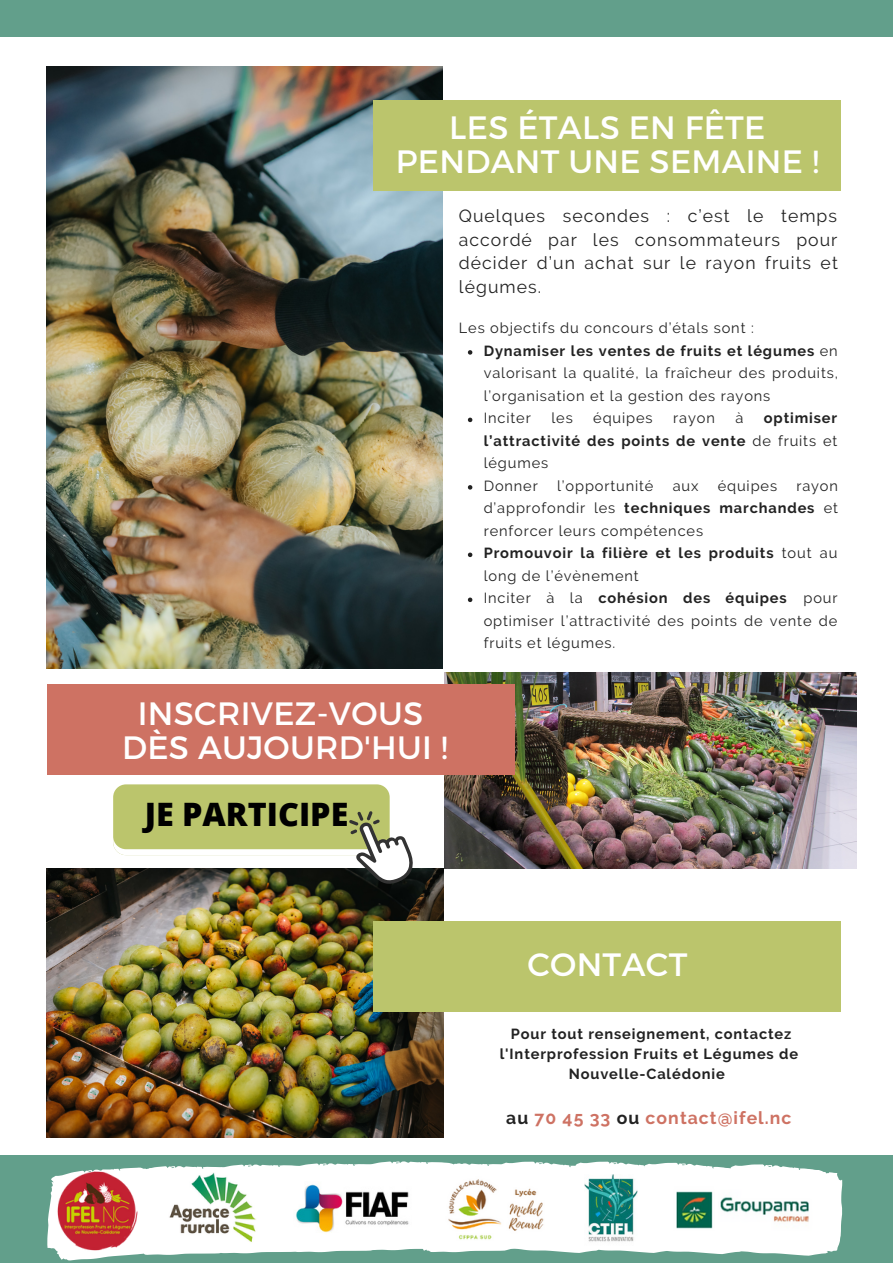
<style>
.page{position:relative;width:893px;height:1264px;background:#fff}
.page>*{position:absolute;margin:0;border:0;box-sizing:border-box;transform-origin:0 0}
.t1{font:32.25px/33.8px "Montserrat";letter-spacing:.01em;color:#fff;text-align:center}
.t2{font:800 32.25px "Open Sans";color:#000}
.t3{font:17.55px/23.5px "Raleway";letter-spacing:.06em;color:#222;text-align:justify}
.t4{font:700 17.55px "Raleway";letter-spacing:.06em;color:#ce7263}
.t5{font:14.55px/22.5px "Raleway";letter-spacing:.06em;color:#222;text-align:justify}
.t6{font:700 14.55px/22.5px "Raleway";letter-spacing:.06em;color:#222;text-align:justify}
.s1{font-weight:700}
.s2{font-weight:400}
.s3{color:#222}
</style>
<div class="page">
<div style="left:0;top:0;width:892px;height:37px;background:#629f8b"></div>
<img style="left:47px;top:67px;width:395px;height:601px">
<img style="left:47px;top:868px;width:396px;height:268px">
<div style="left:373px;top:100px;width:468px;height:90px;background:#bbc56c"></div>
<img style="left:444px;top:672px;width:412px;height:196px">
<div style="left:47px;top:684px;width:467px;height:90px;background:#ce7263"></div>
<div style="left:373px;top:921px;width:468px;height:90px;background:#bbc56c"></div>
<svg style="left:468px;top:350px;width:4px;height:4px"></svg>
<svg style="left:468px;top:417px;width:4px;height:5px"></svg>
<svg style="left:468px;top:485px;width:4px;height:4px"></svg>
<svg style="left:468px;top:552px;width:4px;height:5px"></svg>
<svg style="left:468px;top:597px;width:4px;height:5px"></svg>
<div style="left:0;top:1155px;width:892px;height:107px;background:#629f8b"></div>
<svg style="left:47px;top:1161px;width:796px;height:100px"></svg>
<img style="left:168px;top:1172px;width:89px;height:72px">
<img style="left:52px;top:1166px;width:90px;height:89px">
<div style="left:113px;top:784px;width:276px;height:71px;background:#bbc56c;border-radius:13px"></div>
<svg style="left:113px;top:811px;width:300px;height:73px"></svg>
<p class="t1" style="left:396px;top:109px;width:424px">LES ÉTALS EN FÊTE<br>PENDANT UNE SEMAINE !</p>
<p class="t3" style="left:459px;top:204px;width:380px">Quelques secondes : c’est le temps accordé par les consommateurs pour décider d’un achat sur le rayon fruits et légumes.</p>
<p class="t5" style="left:459px;top:317px;width:296px">Les objectifs du concours d’étals sont :</p>
<p class="t1" style="left:138px;top:695px;width:287px">INSCRIVEZ-VOUS</p>
<p class="t1" style="left:122px;top:728px;width:327px">DÈS AUJOURD'HUI !</p>
<p class="t2" style="left:145px;top:792px;width:205px">JE PARTICIPE</p>
<p class="t5" style="left:483px;top:339px;width:356px"><span class="s1">Dynamiser les ventes de fruits et légumes</span> en valorisant la qualité, la fraîcheur des produits, l’organisation et la gestion des rayons</p>
<p class="t5" style="left:483px;top:407px;width:49px">Inciter</p>
<p class="t5" style="left:551px;top:407px;width:23px">les</p>
<p class="t5" style="left:593px;top:407px;width:61px">équipes</p>
<p class="t5" style="left:673px;top:407px;width:43px">rayon</p>
<p class="t5" style="left:735px;top:407px;width:9px">à</p>
<p class="t6" style="left:483px;top:407px;width:355px;text-indent:280px">optimiser l’attractivité des points de vente <span class="s2">de fruits et légumes</span></p>
<p class="t5" style="left:483px;top:474px;width:56px">Donner</p>
<p class="t5" style="left:557px;top:474px;width:98px">l’opportunité</p>
<p class="t5" style="left:672px;top:474px;width:27px">aux</p>
<p class="t5" style="left:717px;top:474px;width:61px">équipes</p>
<p class="t5" style="left:483px;top:474px;width:356px;text-indent:312px">rayon d’approfondir les <span class="s1">techniques marchandes</span> et renforcer leurs compétences</p>
<p class="t6" style="left:483px;top:542px;width:355px">Promouvoir la filière et les produits <span class="s2">tout au long de l’évènement</span></p>
<p class="t5" style="left:483px;top:587px;width:355px">Inciter à la <span class="s1">cohésion des équipes</span> pour optimiser l’attractivité des points de vente de fruits et légumes.</p>
<p class="t1" style="left:527px;top:946px;width:161px">CONTACT</p>
<p class="t6" style="left:499px;top:1023px;width:300px;line-height:20.2px;text-align:center">Pour tout renseignement, contactez l'Interprofession Fruits et Légumes de<br>Nouvelle-Calédonie</p>
<p class="t4" style="left:506px;top:1107px;width:287px"><span class="s3">au</span> 70 45 33 <span class="s3">ou</span> contact@ifel.nc</p>
</div>
